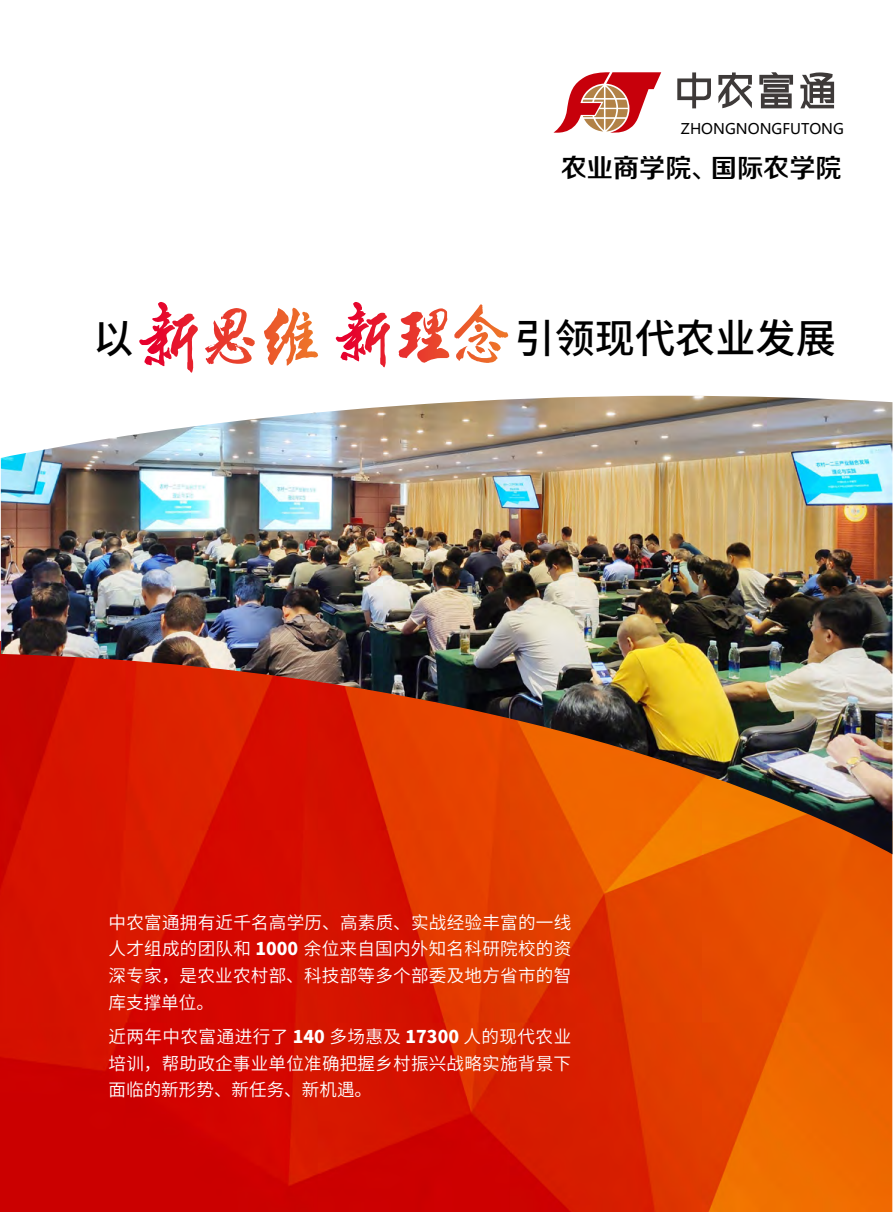
<style>
.page{position:relative;width:893px;height:1212px;background:#fff}
.page>*{position:absolute;margin:0;border:0;box-sizing:border-box;transform-origin:0 0}
.t1{font:500 40.2px "Source Han Sans SC";color:#000}
.t2{font:26.1px "FZZZHONGJW GB1 0";color:#000}
.t3{font:17.55px/26.8px "Source Han Sans SC";letter-spacing:.015em;color:#fff;text-align:justify}
.t4{font:14.55px "Microsoft Ya Hei";color:#000}
.s1{font-family:"Source Han Sans SC"}
.s2{font-weight:800}
</style>
<div class="page">
<img style="left:0;top:640px;width:892px;height:572px">
<img style="left:1px;top:396px;width:891px;height:458px">
<svg style="left:553px;top:72px;width:108px;height:61px"></svg>
<svg style="left:759px;top:72px;width:34px;height:36px"></svg>
<svg style="left:677px;top:72px;width:34px;height:36px"></svg>
<svg style="left:718px;top:72px;width:34px;height:36px"></svg>
<svg style="left:800px;top:72px;width:34px;height:36px"></svg>
<svg style="left:336px;top:304px;width:33px;height:57px"></svg>
<svg style="left:139px;top:304px;width:36px;height:62px"></svg>
<p class="t4" style="left:681px;top:119px;width:165px">ZHONGNONGFUTONG</p>
<h2 class="t2" style="left:561px;top:154px;width:283px">农业商学院<span class="s1">、</span>国际农学院</h2>
<h1 class="t1" style="left:93px;top:315px;width:42px">以</h1>
<h1 class="t1" style="left:514px;top:315px;width:323px">引领现代农业发展</h1>
<p class="t3" style="left:109px;top:909px;width:464px">中农富通拥有近千名高学历、高素质、实战经验丰富的一线人才组成的团队和 <span class="s2">1000</span> 余位来自国内外知名科研院校的资深专家，是农业农村部、科技部等多个部委及地方省市的智库支撑单位。</p>
<p class="t3" style="left:109px;top:1023px;width:464px">近两年中农富通进行了 <span class="s2">140</span> 多场惠及 <span class="s2">17300</span> 人的现代农业培训，帮助政企事业单位准确把握乡村振兴战略实施背景下面临的新形势、新任务、新机遇。</p>
</div>
